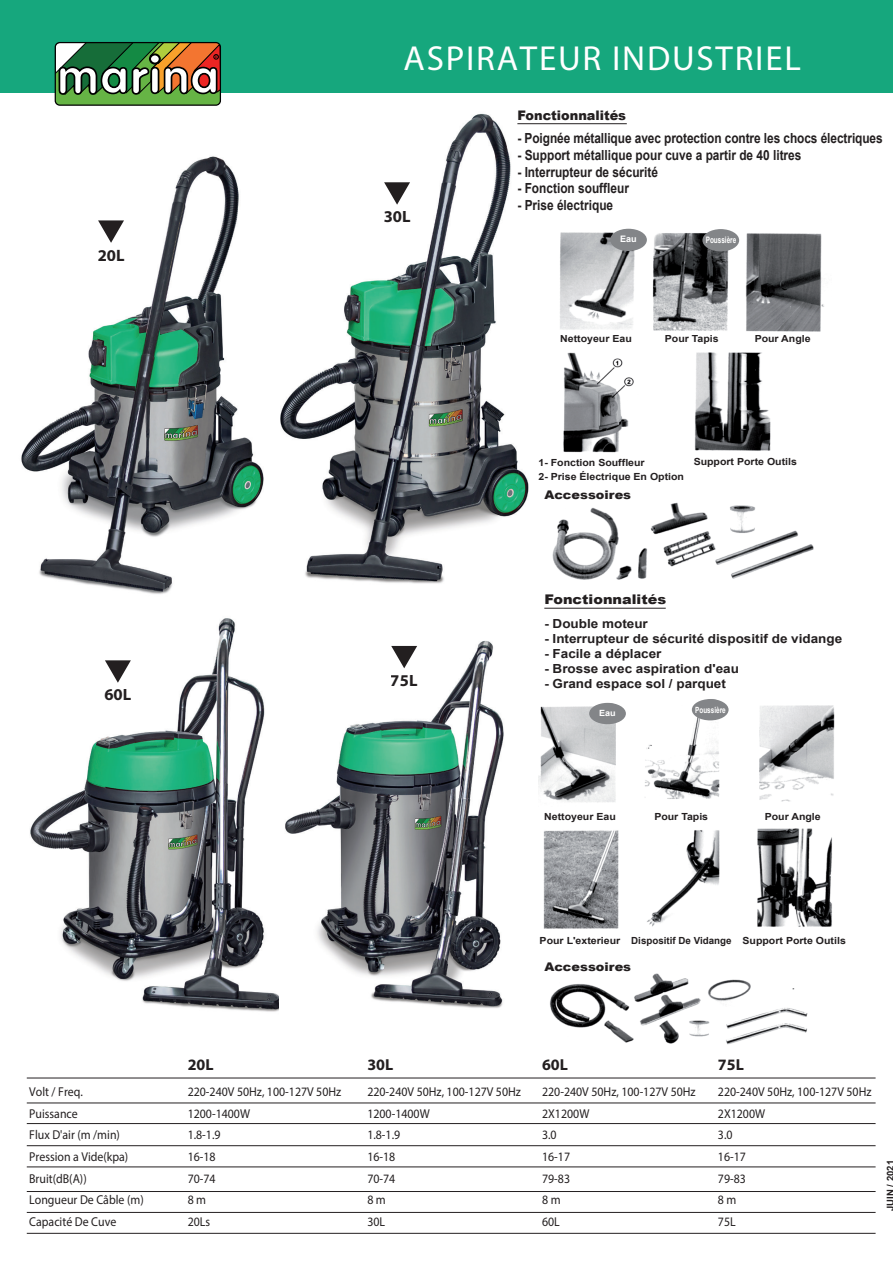
<style>
.page{position:relative;width:893px;height:1263px;background:#fff}
.page>*{position:absolute;margin:0;border:0;box-sizing:border-box;transform-origin:0 0}
.t1{font:700 34.8px "Frutiger LT Std";letter-spacing:.05em;color:#fff}
.t2{font:700 16.5px "Myriad Pro";color:#231f20}
.t3{font:700 15.9px "Myriad Pro";color:#231f20}
.t4{font:700 13.95px "Arial";color:#231f20;scale:.85 1}
.t5{font:900 13.35px "Arial";color:#231f20;scale:1.08 1}
.t6{font:900 13.2px "Arial";color:#231f20}
.t7{font:condensed 12.9px/21.6px "Frutiger LT Std";color:#231f20;scale:.92 1}
.t8{font:700 12.9px/21.6px "Frutiger LT Std";color:#231f20;scale:.93 1}
.t9{font:700 12.45px "Arial";color:#231f20;scale:1.08 1}
.t10{font:900 12px "Arial";color:#231f20;scale:1.08 1}
.t11{font:700 9.75px/13.8px "Arial";color:#231f20;scale:1.08 1}
.t12{font:700 9.75px "Arial";color:#231f20}
.t13{font:700 9.6px "Arial";color:#231f20}
.t14{font:700 9px "Arial";color:#fff;scale:.71 1}
.t15{font:700 9px "Arial";color:#fff}
.t16{font:700 8.55px "Arial";color:#fff;scale:.75 1}
.t17{font:700 8.55px "Arial";color:#fff;scale:1.06 1}
</style>
<div class="page">
<img style="left:30px;top:618px;width:249px;height:394px">
<img style="left:21px;top:156px;width:243px;height:438px">
<img style="left:285px;top:640px;width:219px;height:368px">
<img style="left:280px;top:113px;width:255px;height:471px">
<div style="left:0;top:0;width:893px;height:93px;background:#16a77d"></div>
<div style="left:55px;top:43px;width:165px;height:62px;background:#66b445;border-radius:5px"></div>
<div style="left:55px;top:42px;width:166px;height:64px;border:1px solid #000;border-radius:5px"></div>
<svg style="left:55px;top:43px;width:165px;height:53px;background:#7e875d"></svg>
<svg style="left:391px;top:646px;width:26px;height:22px"></svg>
<svg style="left:105px;top:660px;width:26px;height:23px"></svg>
<svg style="left:384px;top:182px;width:26px;height:23px"></svg>
<svg style="left:98px;top:220px;width:26px;height:23px"></svg>
<img style="left:552px;top:502px;width:262px;height:78px">
<img style="left:560px;top:230px;width:264px;height:102px">
<img style="left:694px;top:352px;width:77px;height:99px">
<img style="left:563px;top:352px;width:71px;height:101px">
<hr style="left:517px;top:123px;width:110px;height:1px;background:#231f20">
<hr style="left:544px;top:608px;width:122px;height:1px;background:#231f20">
<img style="left:757px;top:828px;width:75px;height:99px">
<img style="left:543px;top:830px;width:76px;height:99px">
<img style="left:759px;top:705px;width:76px;height:97px">
<img style="left:539px;top:702px;width:82px;height:101px">
<img style="left:550px;top:973px;width:258px;height:72px">
<hr style="left:27px;top:1077px;width:849px;height:1px;background:#231f20">
<hr style="left:27px;top:1102px;width:849px;height:1px;background:#231f20">
<hr style="left:27px;top:1123px;width:849px;height:1px;background:#231f20">
<hr style="left:27px;top:1145px;width:849px;height:1px;background:#231f20">
<hr style="left:27px;top:1166px;width:849px;height:1px;background:#231f20">
<hr style="left:27px;top:1191px;width:849px;height:1px;background:#231f20">
<hr style="left:27px;top:1212px;width:849px;height:1px;background:#231f20">
<hr style="left:27px;top:1233px;width:849px;height:1px;background:#231f20">
<img style="left:647px;top:830px;width:73px;height:97px">
<img style="left:645px;top:699px;width:80px;height:100px">
<div style="left:589px;top:703px;width:37px;height:21px;background:#838588;border-radius:50%"></div>
<div style="left:692px;top:699px;width:37px;height:21px;background:#838588;border-radius:50%"></div>
<div style="left:610px;top:229px;width:37px;height:22px;background:#838588;border-radius:50%"></div>
<div style="left:702px;top:229px;width:37px;height:22px;background:#838588;border-radius:50%"></div>
<p class="t2" style="left:98px;top:244px;width:28px">20L</p>
<p class="t2" style="left:104px;top:684px;width:28px">60L</p>
<p class="t1" style="left:404px;top:37px;width:399px">ASPIRATEUR INDUSTRIEL</p>
<p class="t2" style="left:384px;top:206px;width:28px">30L</p>
<p class="t2" style="left:391px;top:670px;width:28px">75L</p>
<p class="t6" style="left:517px;top:105px;width:110px">Fonctionnalités</p>
<p class="t4" style="left:517px;top:128px;width:431px">- Poignée métallique avec protection contre les chocs électriques</p>
<p class="t4" style="left:517px;top:145px;width:336px">- Support métallique pour cuve a partir de 40 litres</p>
<p class="t4" style="left:517px;top:162px;width:167px">- Interrupteur de sécurité</p>
<p class="t4" style="left:517px;top:179px;width:133px">- Fonction souffleur</p>
<p class="t4" style="left:517px;top:195px;width:114px">- Prise électrique</p>
<p class="t15" style="left:620px;top:233px;width:18px">Eau</p>
<p class="t14" style="left:706px;top:234px;width:45px">Poussière</p>
<p class="t11" style="left:560px;top:332px;width:68px">Nettoyeur Eau</p>
<p class="t11" style="left:665px;top:332px;width:51px">Pour Tapis</p>
<p class="t11" style="left:755px;top:332px;width:53px">Pour Angle</p>
<p class="t11" style="left:538px;top:456px;width:136px">1- Fonction Souffleur<br>2- Prise Électrique En Option</p>
<p class="t10" style="left:544px;top:486px;width:82px">Accessoires</p>
<p class="t11" style="left:694px;top:454px;width:97px">Support Porte Outils</p>
<p class="t5" style="left:544px;top:589px;width:114px">Fonctionnalités</p>
<p class="t9" style="left:544px;top:615px;width:97px">- Double moteur</p>
<p class="t9" style="left:544px;top:630px;width:277px">- Interrupteur de sécurité dispositif de vidange</p>
<p class="t9" style="left:544px;top:645px;width:110px">- Facile a déplacer</p>
<p class="t9" style="left:544px;top:660px;width:182px">- Brosse avec aspiration d'eau</p>
<p class="t9" style="left:544px;top:675px;width:170px">- Grand espace sol / parquet</p>
<p class="t17" style="left:599px;top:706px;width:17px">Eau</p>
<p class="t16" style="left:695px;top:703px;width:42px">Poussière</p>
<p class="t11" style="left:544px;top:809px;width:68px">Nettoyeur Eau</p>
<p class="t11" style="left:654px;top:809px;width:51px">Pour Tapis</p>
<p class="t11" style="left:765px;top:809px;width:53px">Pour Angle</p>
<p class="t8" style="left:29px;top:1080px;width:125px">Volt / Freq.<br>Puissance<br>Flux D'air (m /min)<br>Pression a Vide(kpa)<br>Bruit(dB(A))<br>Longueur De Câble (m)<br>Capacité De Cuve</p>
<p class="t11" style="left:540px;top:934px;width:76px">Pour L'exterieur</p>
<p class="t12" style="left:631px;top:934px;width:102px">Dispositif De Vidange</p>
<p class="t10" style="left:544px;top:958px;width:82px">Accessoires</p>
<p class="t11" style="left:743px;top:934px;width:97px">Support Porte Outils</p>
<p class="t3" style="left:188px;top:1054px;width:27px">20L</p>
<p class="t3" style="left:367px;top:1054px;width:27px">30L</p>
<p class="t3" style="left:542px;top:1054px;width:27px">60L</p>
<p class="t3" style="left:718px;top:1054px;width:27px">75L</p>
<p class="t7" style="left:188px;top:1080px;width:168px">220-240V 50Hz, 100-127V 50Hz<br>1200-1400W<br>1.8-1.9<br>16-18<br>70-74<br>8 m<br>20Ls</p>
<p class="t7" style="left:367px;top:1080px;width:168px">220-240V 50Hz, 100-127V 50Hz<br>1200-1400W<br>1.8-1.9<br>16-18<br>70-74<br>8 m<br>30L</p>
<p class="t7" style="left:542px;top:1080px;width:168px">220-240V 50Hz, 100-127V 50Hz<br>2X1200W<br>3.0<br>16-17<br>79-83<br>8 m<br>60L</p>
<p class="t7" style="left:718px;top:1081px;width:168px">220-240V 50Hz, 100-127V 50Hz<br>2X1200W<br>3.0<br>16-17<br>79-83<br>8 m<br>75L</p>
<p class="t13" style="left:884px;top:1211px;width:52px;rotate:-90deg">JUIN / 2021</p>
</div>
